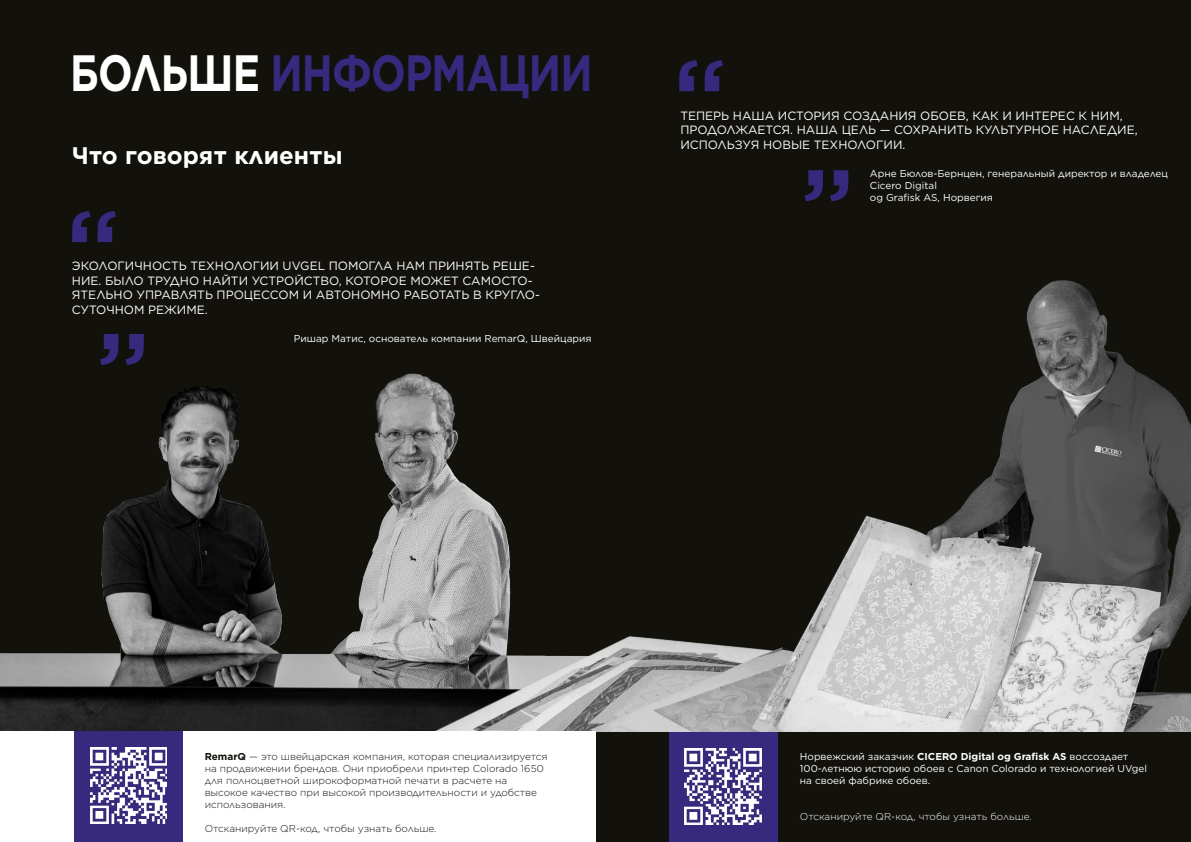
<style>
.page{position:relative;width:1191px;height:842px;background:#12110c}
.page>*{position:absolute;margin:0;border:0;box-sizing:border-box;transform-origin:0 0}
.t1{font:700 51px "Gotham";letter-spacing:-.02em;color:#372a7e;scale:.8 1}
.t2{font:700 24px "Gotham";color:#fff}
.t3{font:12px/14.4px "Gotham";color:#fff}
.t4{font:300 10px/12px "Gotham";color:#12110c}
.t5{font:10px/12px "Gotham";color:#fff}
.t6{font:300 10px "Gotham";color:#fff}
.s1{color:#fff}
.s2{font-weight:700}
</style>
<div class="page">
<svg style="left:679px;top:60px;width:44px;height:31px"></svg>
<svg style="left:72px;top:211px;width:44px;height:31px"></svg>
<img style="left:0;top:367px;width:399px;height:364px">
<svg style="left:804px;top:170px;width:44px;height:31px"></svg>
<svg style="left:100px;top:334px;width:44px;height:31px"></svg>
<img style="left:399px;top:269px;width:792px;height:462px">
<div style="left:0;top:731px;width:595px;height:111px;background:#fff"></div>
<div style="left:74px;top:731px;width:108px;height:111px;background:#372a7e"></div>
<div style="left:669px;top:732px;width:109px;height:110px;background:#372a7e"></div>
<img style="left:684px;top:748px;width:77px;height:77px">
<img style="left:91px;top:747px;width:75px;height:77px">
<h1 class="t1" style="left:70px;top:39px;width:654px"><span class="s1">БОЛЬШЕ</span> ИНФОРМАЦИИ</h1>
<h2 class="t2" style="left:72px;top:140px;width:273px">Что говорят клиенты</h2>
<p class="t3" style="left:72px;top:259px;width:469px">ЭКОЛОГИЧНОСТЬ ТЕХНОЛОГИИ UVGEL ПОМОГЛА НАМ ПРИНЯТЬ РЕШЕ-НИЕ. БЫЛО ТРУДНО НАЙТИ УСТРОЙСТВО, КОТОРОЕ МОЖЕТ САМОСТО-ЯТЕЛЬНО УПРАВЛЯТЬ ПРОЦЕССОМ И АВТОНОМНО РАБОТАТЬ В КРУГЛО-СУТОЧНОМ РЕЖИМЕ.</p>
<p class="t5" style="left:294px;top:332px;width:299px">Ришар Матис, основатель компании RemarQ, Швейцария</p>
<p class="t3" style="left:680px;top:108px;width:459px">ТЕПЕРЬ НАША ИСТОРИЯ СОЗДАНИЯ ОБОЕВ, КАК И ИНТЕРЕС К НИМ,<br>ПРОДОЛЖАЕТСЯ. НАША ЦЕЛЬ — СОХРАНИТЬ КУЛЬТУРНОЕ НАСЛЕДИЕ,<br>ИСПОЛЬЗУЯ НОВЫЕ ТЕХНОЛОГИИ.</p>
<p class="t5" style="left:870px;top:167px;width:299px">Арне Бюлов-Бернцен, генеральный директор и владелец<br>Cicero Digital<br>og Grafisk AS, Норвегия</p>
<p class="t4" style="left:205px;top:750px;width:344px"><span class="s2">RemarQ</span> — это швейцарская компания, которая специализируется на продвижении брендов. Они приобрели принтер Colorado 1650 для полноцветной широкоформатной печати в расчете на высокое качество при высокой производительности и удобстве использования.</p>
<p class="t4" style="left:205px;top:822px;width:233px">Отсканируйте QR-код, чтобы узнать больше.</p>
<p class="t5" style="left:800px;top:750px;width:349px">Норвежский заказчик <span class="s2">CICERO Digital og Grafisk AS</span> воссоздает<br>100-летнюю историю обоев с Canon Colorado и технологией UVgel на своей фабрике обоев.</p>
<p class="t6" style="left:800px;top:810px;width:233px">Отсканируйте QR-код, чтобы узнать больше.</p>
</div>
